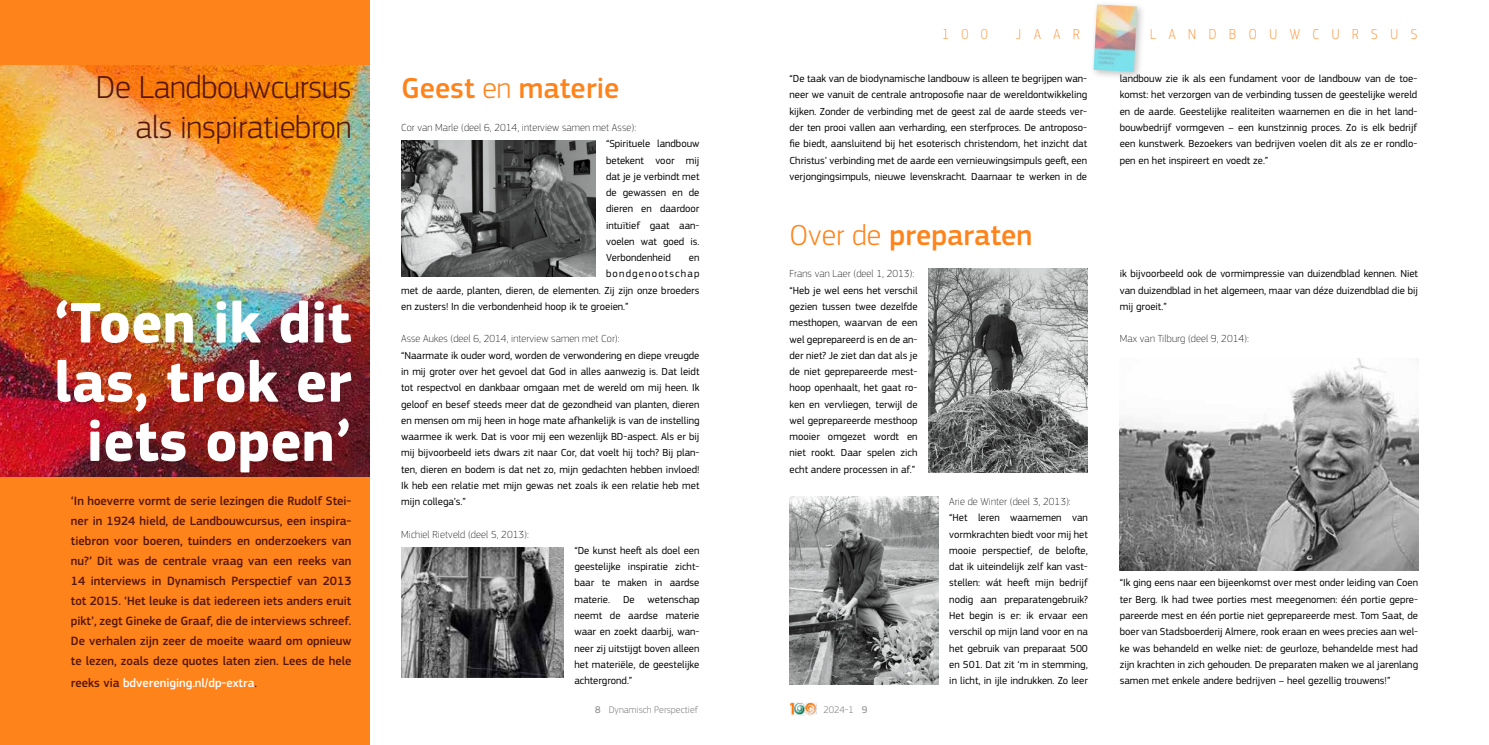
<style>
.page{position:relative;width:1489px;height:745px;background:#fff}
.page>*{position:absolute;margin:0;border:0;box-sizing:border-box;transform-origin:0 0}
.t1{font:700 59.12px/59.1px "PF Square Sans Pro";color:#fff;text-align:center}
.t2{font:300 33px/39.6px "PF Square Sans Pro";letter-spacing:-.01em;color:#551608;text-align:right}
.t3{font:500 30px "PF Square Sans Pro";color:#ff831b}
.t4{font:100 15px "PF Square Sans Cond Pro";letter-spacing:.845em;color:#ff831b}
.t5{font:500 12.5px/20px "PF Square Sans Pro";color:#551608;text-align:justify}
.t6{font:500 12.5px "PF Square Sans Pro";color:#fff}
.t7{font:10.62px/16.2px "PF Square Sans Pro";color:#000;text-align:justify}
.t8{font:100 10.62px "PF Square Sans Pro";letter-spacing:.01em;color:#000}
.t9{font:10.62px "PF Square Sans Pro";letter-spacing:.11em;color:#000}
.t10{font:300 10px "PF Square Sans Pro";color:#818383}
.s1{color:#551608}
.s2{font-weight:300}
.s3{font-weight:400}
</style>
<div class="page">
<div style="left:0;top:0;width:369px;height:744px;background:#ff831b"></div>
<img style="left:0;top:65px;width:369px;height:411px">
<img style="left:401px;top:547px;width:162px;height:130px">
<img style="left:401px;top:140px;width:194px;height:136px">
<img style="left:1119px;top:358px;width:298px;height:212px">
<div style="left:1089px;top:0;width:57px;height:81px;background:#000;opacity:.45"></div>
<img style="left:1093px;top:5px;width:44px;height:67px">
<img style="left:928px;top:268px;width:159px;height:204px">
<img style="left:789px;top:496px;width:149px;height:187px">
<img style="left:790px;top:702px;width:26px;height:13px">
<h2 class="t2" style="left:96px;top:67px;width:257px">De Landbouwcursus als inspiratiebron</h2>
<h1 class="t1" style="left:53px;top:295px;width:299px">‘Toen ik dit las, trok er iets open’</h1>
<p class="t5" style="left:71px;top:491px;width:282px">‘In hoeverre vormt de serie lezingen die Rudolf Stei&shy;ner in 1924 hield, de Landbouwcursus, een inspira&shy;tiebron voor boeren, tuinders en onderzoekers van nu?’ Dit was de centrale vraag van een reeks van 14 interviews in Dynamisch Perspectief van 2013 tot 2015. ‘Het leuke is dat iedereen iets anders eruit pikt’, zegt Gineke de Graaf, die de interviews schreef.<br>De verhalen zijn zeer de moeite waard om opnieuw te lezen, zoals deze quotes laten zien. Lees de hele</p>
<p class="t6" style="left:71px;top:674px;width:188px"><span class="s1">reeks via</span> bdvereniging.nl/dp-extra<span class="s1">.</span></p>
<h3 class="t3" style="left:401px;top:71px;width:220px">Geest <span class="s2">en</span> materie</h3>
<p class="t8" style="left:401px;top:121px;width:236px">Cor van Marle (deel 6, 2014, interview samen met Asse):</p>
<p class="t7" style="left:606px;top:136px;width:95px">“Spirituele landbouw betekent voor mij dat je je verbindt met de gewassen en de dieren en daardoor intuïtief gaat aan&shy;voelen wat goed is.<br>Verbondenheid</p>
<p class="t7" style="left:689px;top:249px;width:12px">en</p>
<p class="t9" style="left:606px;top:267px;width:95px">bondgenootschap</p>
<p class="t7" style="left:401px;top:282px;width:300px">met de aarde, planten, dieren, de elementen. Zij zijn onze broeders</p>
<p class="t7" style="left:401px;top:298px;width:229px">en zusters! In die verbondenheid hoop ik te groeien.”</p>
<p class="t8" style="left:401px;top:332px;width:220px">Asse Aukes (deel 6, 2014, interview samen met Cor):</p>
<p class="t7" style="left:401px;top:347px;width:300px">“Naarmate ik ouder word, worden de verwondering en diepe vreugde in mij groter over het gevoel dat God in alles aanwezig is. Dat leidt tot respectvol en dankbaar omgaan met de wereld om mij heen. Ik geloof en besef steeds meer dat de gezondheid van planten, dieren en mensen om mij heen in hoge mate afhankelijk is van de instelling waarmee ik werk. Dat is voor mij een wezenlijk BD-aspect. Als er bij mij bijvoorbeeld iets dwars zit naar Cor, dat voelt hij toch? Bij plan&shy;ten, dieren en bodem is dat net zo, mijn gedachten hebben invloed!<br>Ik heb een relatie met mijn gewas net zoals ik een relatie heb met mijn collega’s.”</p>
<p class="t8" style="left:401px;top:527px;width:129px">Michiel Rietveld (deel 5, 2013):</p>
<p class="t7" style="left:574px;top:542px;width:127px">“De kunst heeft als doel een geestelijke inspiratie zicht&shy;baar te maken in aardse materie. De wetenschap neemt de aardse materie waar en zoekt daarbij, wan&shy;neer zij uitstijgt boven alleen het materiële, de geestelijke achtergrond.”</p>
<h3 class="t4" style="left:942px;top:26px;width:47px">100</h3>
<h3 class="t4" style="left:1016px;top:26px;width:65px">JAAR</h3>
<h3 class="t4" style="left:1149px;top:26px;width:269px">LANDBOUWCURSUS</h3>
<p class="t7" style="left:789px;top:71px;width:299px">“De taak van de biodynamische landbouw is alleen te begrijpen wan&shy;neer we vanuit de centrale antroposofie naar de wereldontwikkeling kijken. Zonder de verbinding met de geest zal de aarde steeds ver&shy;der ten prooi vallen aan verharding, een sterfproces. De antroposo&shy;fie biedt, aansluitend bij het esoterisch christendom, het inzicht dat Christus’ verbinding met de aarde een vernieuwingsimpuls geeft, een verjongingsimpuls, nieuwe levenskracht. Daarnaar te werken in de</p>
<p class="t7" style="left:1119px;top:71px;width:299px">landbouw zie ik als een fundament voor de landbouw van de toe&shy;komst: het verzorgen van de verbinding tussen de geestelijke wereld en de aarde. Geestelijke realiteiten waarnemen en die in het land&shy;bouwbedrijf vormgeven – een kunstzinnig proces. Zo is elk bedrijf een kunstwerk. Bezoekers van bedrijven voelen dit als ze er rondlo&shy;pen en het inspireert en voedt ze.”</p>
<h3 class="t3" style="left:789px;top:217px;width:244px"><span class="s2">Over de</span> preparaten</h3>
<p class="t8" style="left:789px;top:267px;width:126px">Frans van Laer (deel 1, 2013):</p>
<p class="t7" style="left:789px;top:282px;width:129px">“Heb je wel eens het verschil gezien tussen twee dezelfde mesthopen, waarvan de een wel geprepareerd is en de an&shy;der niet? Je ziet dan dat als je de niet geprepareerde mest&shy;hoop openhaalt, het gaat ro&shy;ken en vervliegen, terwijl de wel geprepareerde mesthoop mooier omgezet wordt en niet rookt. Daar spelen zich echt andere processen in af.”</p>
<p class="t8" style="left:949px;top:495px;width:123px">Arie de Winter (deel 3, 2013):</p>
<p class="t7" style="left:949px;top:509px;width:140px">“Het leren waarnemen van vormkrachten biedt voor mij het mooie perspectief, de belofte, dat ik uiteindelijk zelf kan vast&shy;stellen: wát heeft mijn bedrijf nodig aan preparatengebruik?<br>Het begin is er: ik ervaar een verschil op mijn land voor en na het gebruik van preparaat 500 en 501. Dat zit ‘m in stemming, in licht, in ijle indrukken. Zo leer</p>
<p class="t7" style="left:1119px;top:265px;width:300px">ik bijvoorbeeld ook de vormimpressie van duizendblad kennen. Niet van duizendblad in het algemeen, maar van déze duizendblad die bij mij groeit.”</p>
<p class="t8" style="left:1119px;top:332px;width:131px">Max van Tilburg (deel 9, 2014):</p>
<p class="t7" style="left:1119px;top:574px;width:300px">“Ik ging eens naar een bijeenkomst over mest onder leiding van Coen ter Berg. Ik had twee porties mest meegenomen: één portie gepre&shy;pareerde mest en één portie niet geprepareerde mest. Tom Saat, de boer van Stadsboerderij Almere, rook eraan en wees precies aan wel&shy;ke was behandeld en welke niet: de geurloze, behandelde mest had zijn krachten in zich gehouden. De preparaten maken we al jarenlang samen met enkele andere bedrijven – heel gezellig trouwens!”</p>
<p class="t10" style="left:595px;top:703px;width:105px"><span class="s3">8</span> Dynamisch Perspectief</p>
<p class="t10" style="left:823px;top:703px;width:46px">2024-1 <span class="s3">9</span></p>
</div>
